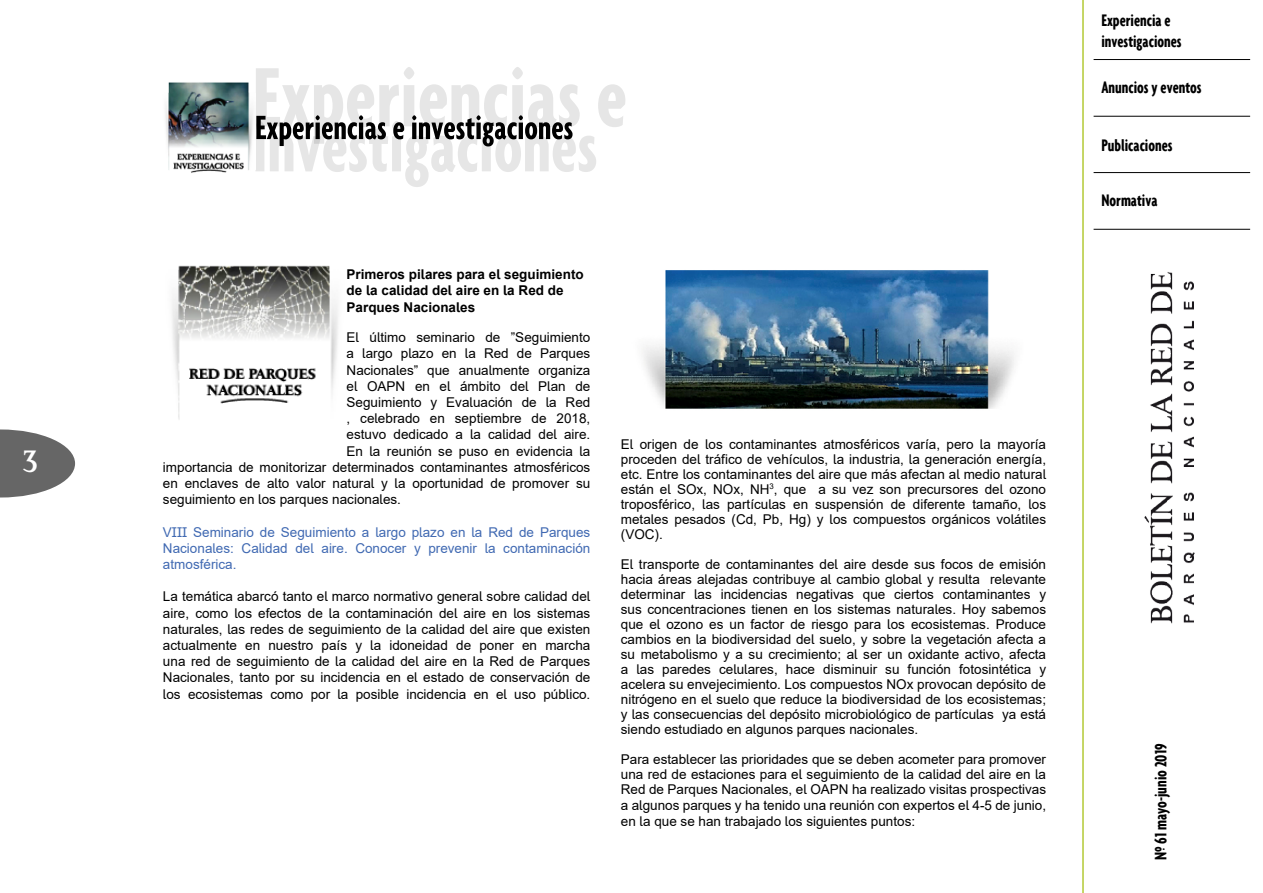
<style>
.page{position:relative;width:1263px;height:893px;background:#fff}
.page>*{position:absolute;margin:0;border:0;box-sizing:border-box;transform-origin:0 0}
.t1{font:30px "Palermo";color:#fff}
.t2{font:700 extra-condensed 18px/21.6px "Agenda";color:#000}
.t3{font:13.5px/15px "Arial";color:#000;text-align:justify}
.t4{font:13.5px/16.2px "Arial";color:#4069b2;text-align:justify}
.t5{font:700 13.5px/16.2px "Arial";color:#000}
</style>
<div class="page">
<svg style="left:0;top:429px;width:75px;height:68px"></svg>
<img style="left:1126px;top:115px;width:83px;height:509px">
<hr style="left:1082px;top:0;width:2px;height:893px;background:#b3c935">
<hr style="left:1093px;top:59px;width:157px;height:1px;background:#000">
<hr style="left:1093px;top:172px;width:157px;height:1px;background:#000">
<hr style="left:1093px;top:116px;width:157px;height:1px;background:#000">
<hr style="left:1093px;top:229px;width:157px;height:1px;background:#000">
<svg style="left:255px;top:67px;width:370px;height:120px"></svg>
<img style="left:165px;top:82px;width:88px;height:91px">
<img style="left:172px;top:265px;width:166px;height:154px">
<img style="left:642px;top:270px;width:372px;height:139px">
<h1 class="t1" style="left:22px;top:444px;width:19px">3</h1>
<p class="t5" style="left:347px;top:266px;width:239px">Primeros pilares para el seguimiento de la calidad del aire en la Red de<br>Parques Nacionales</p>
<p class="t3" style="left:347px;top:330px;width:245px">El último seminario de ”Seguimiento</p>
<p class="t3" style="left:347px;top:346px;width:245px">a largo plazo en la Red de Parques</p>
<p class="t3" style="left:347px;top:362px;width:245px">Nacionales” que anualmente organiza</p>
<p class="t3" style="left:347px;top:378px;width:245px">el OAPN en el ámbito del Plan de</p>
<p class="t3" style="left:347px;top:395px;width:245px">Seguimiento y Evaluación de la Red</p>
<p class="t3" style="left:347px;top:411px;width:245px">, celebrado en septiembre de 2018,</p>
<p class="t3" style="left:347px;top:427px;width:245px">estuvo dedicado a la calidad del aire.</p>
<p class="t3" style="left:347px;top:443px;width:245px">En la reunión se puso en evidencia la</p>
<p class="t3" style="left:163px;top:459px;width:429px">importancia de monitorizar determinados contaminantes atmosféricos</p>
<p class="t3" style="left:163px;top:476px;width:429px">en enclaves de alto valor natural y la oportunidad de promover su</p>
<p class="t3" style="left:163px;top:492px;width:240px">seguimiento en los parques nacionales.</p>
<p class="t4" style="left:163px;top:524px;width:429px">VIII Seminario de Seguimiento a largo plazo en la Red de Parques Nacionales: Calidad del aire. Conocer y prevenir la contaminación atmosférica.</p>
<p class="t3" style="left:163px;top:588px;width:429px;line-height:16.2px">La temática abarcó tanto el marco normativo general sobre calidad del aire, como los efectos de la contaminación del aire en los sistemas naturales, las redes de seguimiento de la calidad del aire que existen actualmente en nuestro país y la idoneidad de poner en marcha una red de seguimiento de la calidad del aire en la Red de Parques Nacionales, tanto por su incidencia en el estado de conservación de los ecosistemas como por la posible incidencia en el uso público.</p>
<p class="t3" style="left:621px;top:436px;width:427px">El origen de los contaminantes atmosféricos varía, pero la mayoría proceden del tráfico de vehículos, la industria, la generación energía, etc. Entre los contaminantes del aire que más afectan al medio natural están el SOx, NOx, NH<sup>3</sup>, que a su vez son precursores del ozono troposférico, las partículas en suspensión de diferente tamaño, los metales pesados (Cd, Pb, Hg) y los compuestos orgánicos volátiles (VOC).</p>
<p class="t3" style="left:621px;top:556px;width:427px">El transporte de contaminantes del aire desde sus focos de emisión hacia áreas alejadas contribuye al cambio global y resulta relevante determinar las incidencias negativas que ciertos contaminantes y sus concentraciones tienen en los sistemas naturales. Hoy sabemos que el ozono es un factor de riesgo para los ecosistemas. Produce cambios en la biodiversidad del suelo, y sobre la vegetación afecta a su metabolismo y a su crecimiento; al ser un oxidante activo, afecta a las paredes celulares, hace disminuir su función fotosintética y acelera su envejecimiento. Los compuestos NOx provocan depósito de nitrógeno en el suelo que reduce la biodiversidad de los ecosistemas; y las consecuencias del depósito microbiológico de partículas ya está siendo estudiado en algunos parques nacionales.</p>
<p class="t3" style="left:621px;top:751px;width:427px;line-height:15.6px">Para establecer las prioridades que se deben acometer para promover una red de estaciones para el seguimiento de la calidad del aire en la Red de Parques Nacionales, el OAPN ha realizado visitas prospectivas a algunos parques y ha tenido una reunión con expertos el 4-5 de junio, en la que se han trabajado los siguientes puntos:</p>
<h2 class="t2" style="left:1101px;top:9px;width:82px">Experiencia e investigaciones</h2>
<h2 class="t2" style="left:1101px;top:76px;width:102px">Anuncios y eventos</h2>
<h2 class="t2" style="left:1101px;top:134px;width:73px">Publicaciones</h2>
<h2 class="t2" style="left:1101px;top:189px;width:58px">Normativa</h2>
<h2 class="t2" style="left:1149px;top:860px;width:118px;rotate:-90deg">Nº 61 mayo-junio 2019</h2>
</div>
